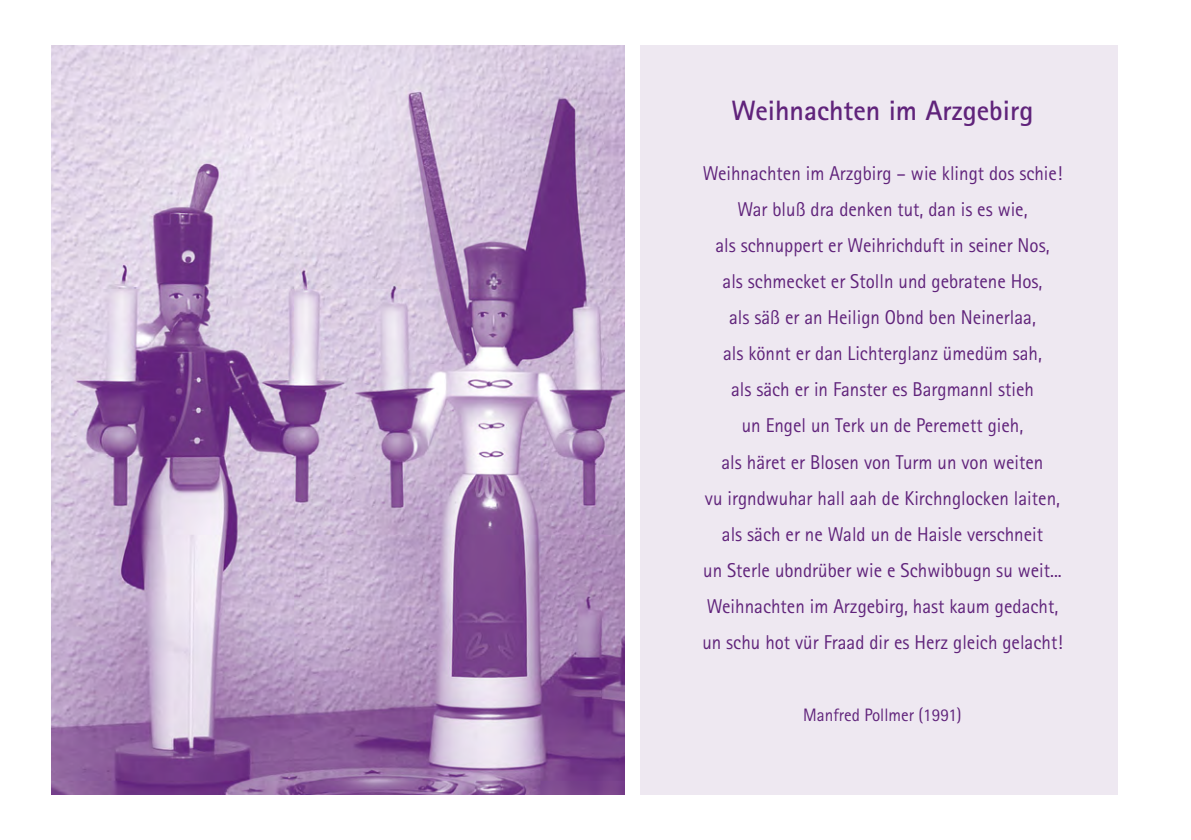
<style>
.page{position:relative;width:1191px;height:840px;background:#fff}
.page>*{position:absolute;margin:0;border:0;box-sizing:border-box;transform-origin:0 0}
.t1{font:700 28px "Rotis Sans Serif";color:#60237b}
.t2{font:20px/36px "Rotis Sans Serif";color:#60237b;text-align:center;scale:.95 1}
.t3{font:18px "Rotis Sans Serif";color:#60237b;scale:.95 1}
</style>
<div class="page">
<img style="left:51px;top:45px;width:574px;height:749px">
<div style="left:639px;top:45px;width:478px;height:749px;background:#eee8f1"></div>
<h1 class="t1" style="left:731px;top:93px;width:303px">Weihnachten im Arzgebirg</h1>
<p class="t2" style="left:702px;top:155px;width:381px">Weihnachten im Arzgbirg – wie klingt dos schie!<br>War bluß dra denken tut, dan is es wie,<br>als schnuppert er Weihrichduft in seiner Nos,<br>als schmecket er Stolln und gebratene Hos,<br>als säß er an Heilign Obnd ben Neinerlaa,<br>als könnt er dan Lichterglanz ümedüm sah,<br>als säch er in Fanster es Bargmannl stieh<br>un Engel un Terk un de Peremett gieh,<br>als häret er Blosen von Turm un von weiten<br>vu irgndwuhar hall aah de Kirchnglocken laiten, als säch er ne Wald un de Haisle verschneit<br>un Sterle ubndrüber wie e Schwibbugn su weit...<br>Weihnachten im Arzgebirg, hast kaum gedacht, un schu hot vür Fraad dir es Herz gleich gelacht!</p>
<p class="t3" style="left:803px;top:703px;width:168px">Manfred Pollmer (1991)</p>
</div>
